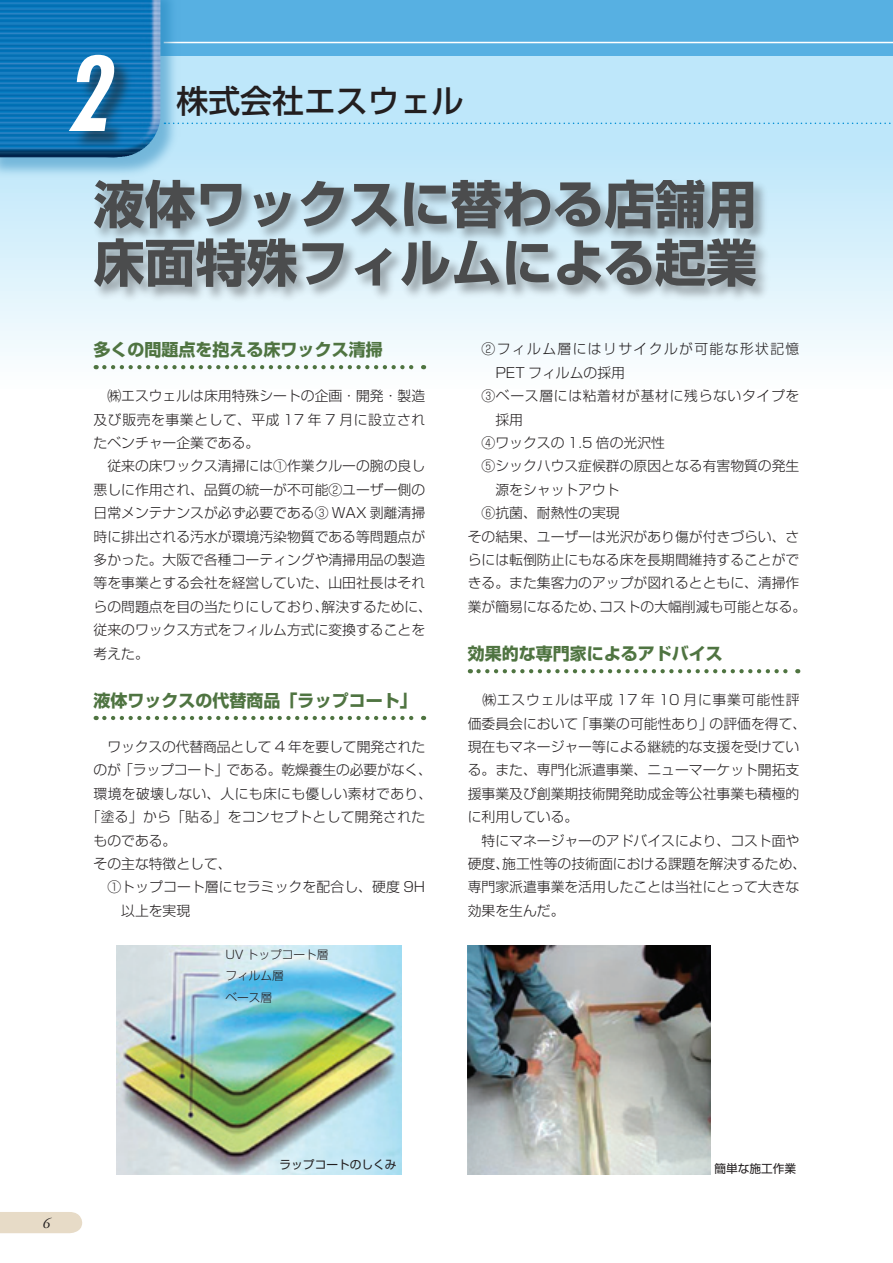
<style>
.page{position:relative;width:893px;height:1263px;background:#fff}
.page>*{position:absolute;margin:0;border:0;box-sizing:border-box;transform-origin:0 0}
.t1{font:italic 700 condensed 99.45px "Futura";color:#fff;scale:.91 1}
.t2{font:700 51px/58.5px "Shin Go Pro";color:#4b4c4d}
.t3{font:500 31.95px "Shin Go Pro";color:#231f20}
.t4{font:700 16.95px "Shin Go Pro";color:#4f7441}
.t5{font:italic 14.85px "Adobe Garamond Pro";color:#231f20}
.t6{font:300 13.8px/23.4px "Shin Go Pro";color:#231f20}
.t7{font:300 13.8px "Shin Go Pro";letter-spacing:.025em;color:#231f20}
.t8{font:300 13.8px "Shin Go Pro";letter-spacing:.05em;color:#231f20}
.t9{font:300 13.8px "Shin Go Pro";letter-spacing:.1em;color:#231f20}
.t10{font:300 11.7px/21.3px "Shin Go Pro";color:#231f20}
.t11{font:11.7px "Shin Go Pro";color:#231f20}
</style>
<div class="page">
<div style="left:0;top:1212px;width:82px;height:21px;background:#e7dbc7"></div>
<svg style="left:0;top:55px;width:892px;height:315px"></svg>
<div style="left:0;top:0;width:893px;height:55px;background:#57b0e2"></div>
<hr style="left:164px;top:42px;width:729px;height:1px;background:#fff">
<div style="left:0;top:0;width:181px;height:179px;background:#177cb4;opacity:.45"></div>
<img style="left:0;top:0;width:160px;height:157px">
<svg style="left:892px;top:55px;width:1px;height:301px"></svg>
<div style="left:71px;top:55px;width:64px;height:97px;background:#231f20;opacity:.5"></div>
<div style="left:92px;top:176px;width:679px;height:127px;background:#231f20;opacity:.41"></div>
<svg style="left:104px;top:365px;width:320px;height:4px"></svg>
<svg style="left:104px;top:716px;width:320px;height:4px"></svg>
<svg style="left:478px;top:669px;width:320px;height:4px"></svg>
<img style="left:117px;top:945px;width:285px;height:230px">
<img style="left:468px;top:945px;width:242px;height:230px">
<svg style="left:164px;top:123px;width:729px;height:1px"></svg>
<h1 class="t1" style="left:65px;top:30px;width:50px">2</h1>
<h3 class="t3" style="left:176px;top:75px;width:289px">株式会社エスウェル</h3>
<h2 class="t2" style="left:94px;top:170px;width:665px">液体ワックスに替わる店舗用床面特殊フィルムによる起業</h2>
<p class="t4" style="left:94px;top:336px;width:291px">多くの問題点を抱える床ワックス清掃</p>
<p class="t6" style="left:94px;top:383px;width:340px">　㈱エスウェルは床用特殊シートの企画・開発・製造及び販売を事業として、平成 17 年 7 月に設立されたベンチャー企業である。<br>　従来の床ワックス清掃には①作業クルーの腕の良し悪しに作用され、品質の統一が不可能②ユーザー側の日常メンテナンスが必ず必要である③ WAX 剥離清掃時に排出される汚水が環境汚染物質である等問題点が多かった。大阪で各種コーティングや清掃用品の製造等を事業とする会社を経営していた、山田社長はそれらの問題点を目の当たりにしており、解決するために、従来のワックス方式をフィルム方式に変換することを考えた。</p>
<p class="t4" style="left:94px;top:687px;width:325px">液体ワックスの代替商品「ラップコート」</p>
<p class="t6" style="left:94px;top:733px;width:333px">　ワックスの代替商品として 4 年を要して開発された</p>
<p class="t6" style="left:94px;top:757px;width:340px">のが「ラップコート」である。乾燥養生の必要がなく、</p>
<p class="t7" style="left:94px;top:782px;width:340px">環境を破壊しない、人にも床にも優しい素材であり、</p>
<p class="t7" style="left:87px;top:806px;width:340px">「塗る」から「貼る」をコンセプトとして開発された</p>
<p class="t6" style="left:94px;top:827px;width:84px">ものである。</p>
<p class="t6" style="left:94px;top:850px;width:140px">その主な特徴として、</p>
<p class="t6" style="left:107px;top:874px;width:319px">①トップコート層にセラミックを配合し、硬度 9H</p>
<p class="t6" style="left:121px;top:897px;width:71px">以上を実現</p>
<p class="t10" style="left:225px;top:942px;width:105px">UV トップコート層フィルム層<br>ベース層</p>
<p class="t9" style="left:482px;top:338px;width:319px">②フィルム層にはリサイクルが可能な形状記憶</p>
<p class="t6" style="left:495px;top:359px;width:131px">PET フィルムの採用</p>
<p class="t8" style="left:482px;top:385px;width:319px">③ベース層には粘着材が基材に残らないタイプを</p>
<p class="t6" style="left:495px;top:406px;width:29px">採用</p>
<p class="t6" style="left:482px;top:429px;width:185px">④ワックスの 1.5 倍の光沢性</p>
<p class="t6" style="left:482px;top:453px;width:319px">⑤シックハウス症候群の原因となる有害物質の発生</p>
<p class="t6" style="left:495px;top:476px;width:126px">源をシャットアウト</p>
<p class="t6" style="left:482px;top:500px;width:140px">⑥抗菌、耐熱性の実現</p>
<p class="t6" style="left:468px;top:523px;width:333px">その結果、ユーザーは光沢があり傷が付きづらい、さ</p>
<p class="t6" style="left:468px;top:546px;width:333px">らには転倒防止にもなる床を長期間維持することがで</p>
<p class="t6" style="left:468px;top:570px;width:333px">きる。また集客力のアップが図れるとともに、清掃作</p>
<p class="t6" style="left:468px;top:593px;width:340px">業が簡易になるため、コストの大幅削減も可能となる。</p>
<p class="t4" style="left:468px;top:640px;width:257px">効果的な専門家によるアドバイス</p>
<p class="t6" style="left:468px;top:687px;width:340px">　㈱エスウェルは平成 17 年 10 月に事業可能性評価委員会において「事業の可能性あり」の評価を得て、現在もマネージャー等による継続的な支援を受けている。また、専門化派遣事業、ニューマーケット開拓支援事業及び創業期技術開発助成金等公社事業も積極的に利用している。<br>　特にマネージャーのアドバイスにより、コスト面や硬度、施工性等の技術面における課題を解決するため、専門家派遣事業を活用したことは当社にとって大きな効果を生んだ。</p>
<p class="t5" style="left:43px;top:1214px;width:9px">6</p>
<p class="t11" style="left:280px;top:1154px;width:118px">ラップコートのしくみ</p>
<p class="t11" style="left:714px;top:1159px;width:83px">簡単な施工作業</p>
</div>
